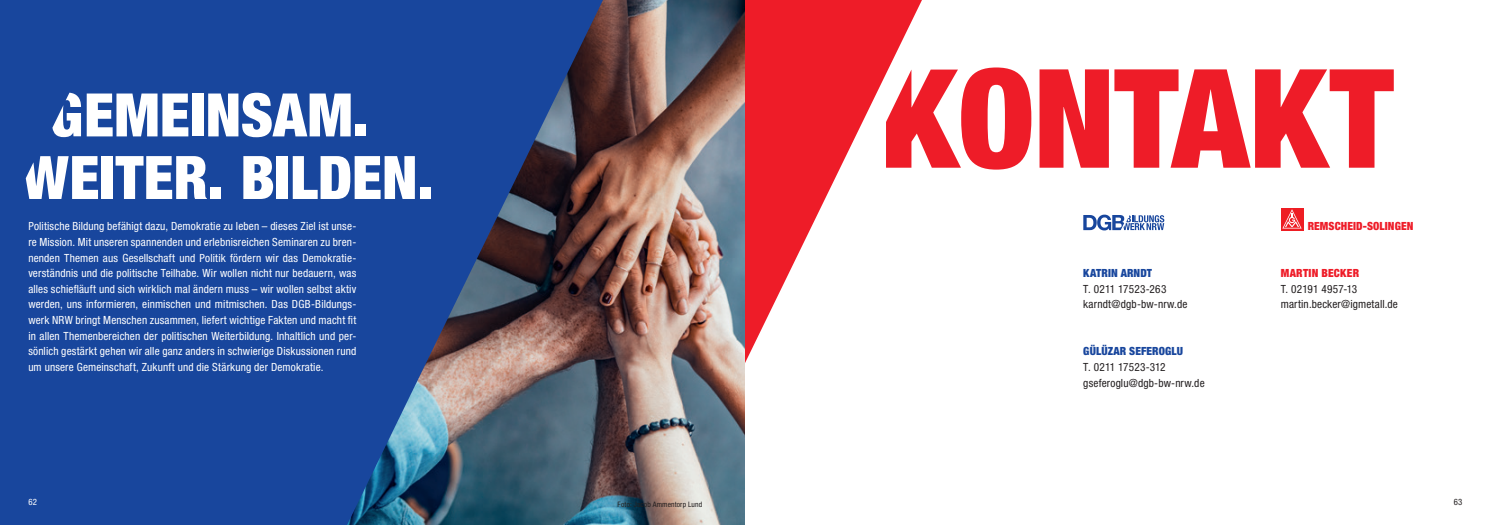
<style>
.page{position:relative;width:1489px;height:525px;background:#fff}
.page>*{position:absolute;margin:0;border:0;box-sizing:border-box;transform-origin:0 0}
.Headline_groß_26{font:900 condensed 137.5px "Helvetica Neue LT Pro";color:#ee1c28}
.Headline_mittel_26{font:900 condensed 60px "Helvetica Neue LT Pro";color:#fff}
.Fließtext_weiß{font:condensed 11.25px/15.6px "Helvetica Neue LT Pro";letter-spacing:.015em;color:#fff;text-align:justify}
.Fließtext_schwarz{font:condensed 11.25px "Helvetica Neue LT Pro";letter-spacing:.015em;color:#231f20}
.Subline_blau{font:900 condensed 11.25px "Helvetica Neue LT Pro";letter-spacing:.01em;color:#18469d}
.Subline_blau-2{font:900 condensed 11.25px "Helvetica Neue LT Pro";letter-spacing:.01em;color:#ee1c28}
.Fließtext_schwarz-2{font:900 condensed 11.25px "Helvetica Neue LT Pro";letter-spacing:.02em;color:#ee1c28}
.Paginierung_schwarz{font:condensed 8.75px "Helvetica Neue LT Pro";color:#fff}
.Paginierung_schwarz-2{font:condensed 8.75px "Helvetica Neue LT Pro";color:#231f20}
.Bildnachweis_weiß{font:condensed 7.5px "Helvetica Neue LT Pro";letter-spacing:.02em;color:#231f20}
.s1{font-family:"Helvetica DGBCUT Blk Cond";font-weight:400;font-stretch:normal}
</style>
<div class="page">
<svg style="left:744px;top:0;width:177px;height:386px"></svg>
<img style="left:603px;top:0;width:141px;height:524px">
<svg style="left:0;top:0;width:603px;height:524px;background:#244990"></svg>
<svg style="left:1281px;top:208px;width:21px;height:22px"></svg>
<svg style="left:1282px;top:209px;width:19px;height:19px"></svg>
<svg style="left:1083px;top:214px;width:81px;height:16px"></svg>
<p class="Headline_mittel_26" style="left:53px;top:78px;width:317px"><span class="s1">G</span>EMEINSAM.</p>
<p class="Headline_mittel_26" style="left:22px;top:140px;width:412px"><span class="s1">W</span>EITER. BILDEN.</p>
<p class="Fließtext_weiß" style="left:28px;top:218px;width:329px">Politische Bildung befähigt dazu, Demokratie zu leben – dieses Ziel ist unse&shy;re Mission. Mit unseren spannenden und erlebnisreichen Seminaren zu bren&shy;nenden Themen aus Gesellschaft und Politik fördern wir das Demokratie&shy;verständnis und die politische Teilhabe. Wir wollen nicht nur bedauern, was alles schiefläuft und sich wirklich mal ändern muss – wir wollen selbst aktiv werden, uns informieren, einmischen und mitmischen. Das DGB-Bildungs&shy;werk NRW bringt Menschen zusammen, liefert wichtige Fakten und macht fit in allen Themenbereichen der politischen Weiterbildung. Inhaltlich und per&shy;sönlich gestärkt gehen wir alle ganz anders in schwierige Diskussionen rund um unsere Gemeinschaft, Zukunft und die Stärkung der Demokratie.</p>
<p class="Paginierung_schwarz" style="left:28px;top:497px;width:10px">62</p>
<p class="Bildnachweis_weiß" style="left:617px;top:500px;width:86px">Foto: Jacob Ammentorp Lund</p>
<p class="Headline_groß_26" style="left:875px;top:34px;width:520px"><span class="s1">K</span>ONTAKT</p>
<p class="Subline_blau" style="left:1083px;top:266px;width:70px">KATRIN ARNDT</p>
<p class="Fließtext_schwarz" style="left:1083px;top:282px;width:85px">T. 0211 17523-263</p>
<p class="Fließtext_schwarz" style="left:1083px;top:298px;width:106px">karndt@dgb-bw-nrw.de</p>
<p class="Subline_blau" style="left:1083px;top:344px;width:101px">GÜLÜZAR SEFEROGLU</p>
<p class="Fließtext_schwarz" style="left:1083px;top:360px;width:84px">T. 0211 17523-312</p>
<p class="Fließtext_schwarz" style="left:1083px;top:376px;width:123px">gseferoglu@dgb-bw-nrw.de</p>
<p class="Subline_blau-2" style="left:1307px;top:219px;width:107px">REMSCHEID-SOLINGEN</p>
<p class="Fließtext_schwarz-2" style="left:1280px;top:266px;width:80px">MARTIN BECKER</p>
<p class="Fließtext_schwarz" style="left:1280px;top:282px;width:78px">T. 02191 4957-13</p>
<p class="Fließtext_schwarz" style="left:1280px;top:298px;width:118px">martin.becker@igmetall.de</p>
<p class="Paginierung_schwarz-2" style="left:1453px;top:497px;width:10px">63</p>
</div>
